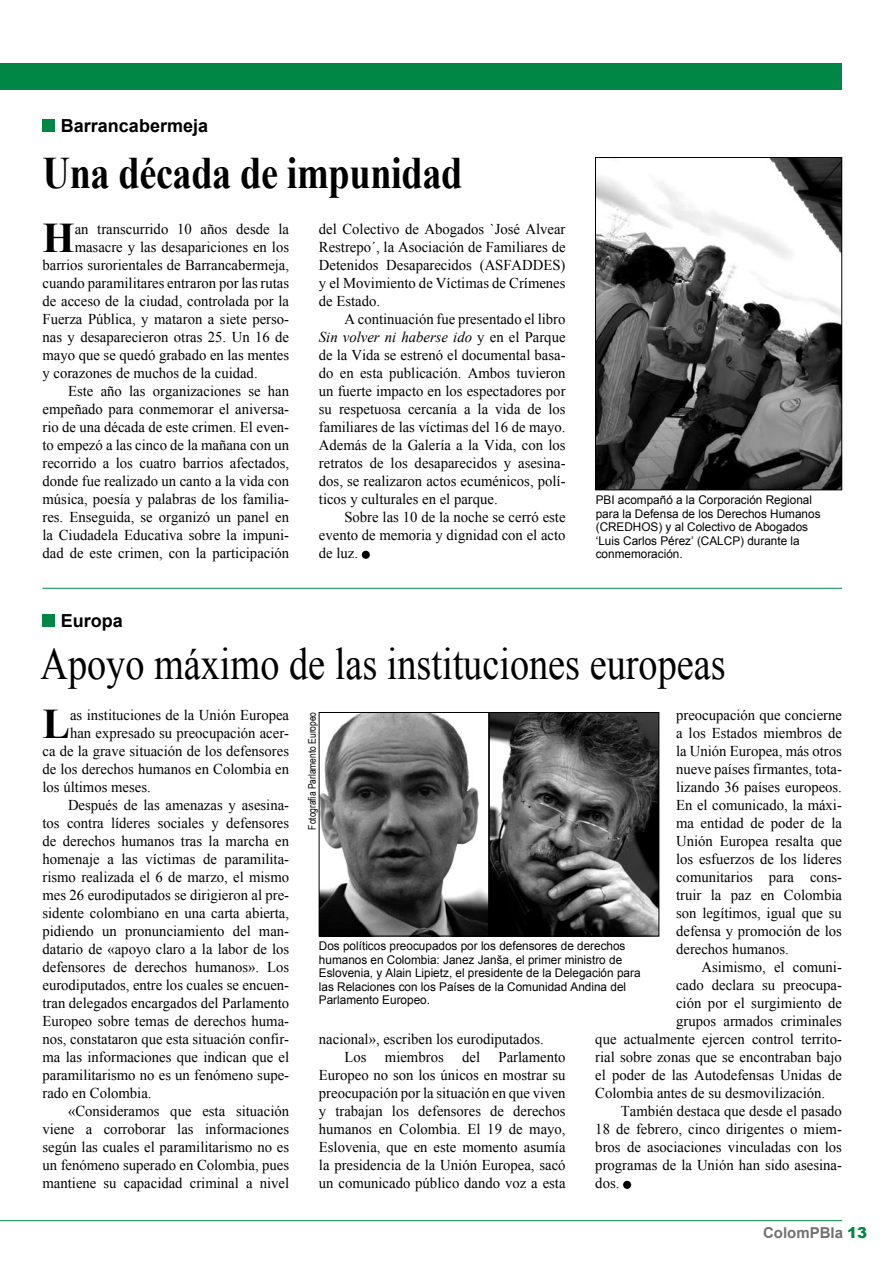
<style>
.page{position:relative;width:893px;height:1263px;background:#fff}
.page>*{position:absolute;margin:0;border:0;box-sizing:border-box;transform-origin:0 0}
.t1{font:45px "Times New Roman";color:#000;scale:.85 1}
.t2{font:700 45px "Times New Roman";letter-spacing:-.01em;color:#000;scale:.85 1}
.t3{font:700 42.15px "Times New Roman";color:#000}
.t4{font:700 18px "Arial";color:#000}
.t5{font:15px/18px "Times New Roman";color:#000;text-align:justify}
.t6{font:700 15px "Arial";color:#707173}
.t7{font:12px/13.5px "Arial";color:#000}
.t8{font:10.5px "Arial Narrow";color:#000}
.s1{font-style:italic}
.s2{font-weight:900;color:#008745}
</style>
<div class="page">
<div style="left:623px;top:1181px;width:8px;height:8px;background:#000;border-radius:50%"></div>
<div style="left:0;top:64px;width:426px;height:26px;background:#008745"></div>
<div style="left:53px;top:64px;width:789px;height:26px;background:#008745"></div>
<hr style="left:0;top:1220px;width:842px;height:1px;background:#008745">
<div style="left:362px;top:551px;width:8px;height:8px;background:#000;border-radius:50%"></div>
<div style="left:43px;top:120px;width:12px;height:12px;background:#008745"></div>
<img style="left:321px;top:714px;width:336px;height:220px">
<div style="left:319px;top:712px;width:170px;height:224px;border:1px solid #000"></div>
<div style="left:489px;top:712px;width:170px;height:224px;border:1px solid #000"></div>
<img style="left:597px;top:159px;width:243px;height:329px">
<div style="left:595px;top:157px;width:247px;height:333px;border:1px solid #000"></div>
<hr style="left:43px;top:588px;width:799px;height:1px;background:#008745">
<div style="left:43px;top:614px;width:12px;height:12px;background:#008745"></div>
<p class="t4" style="left:61px;top:114px;width:149px">Barrancabermeja</p>
<h1 class="t2" style="left:43px;top:142px;width:495px">Una década de impunidad</h1>
<h2 class="t3" style="left:43px;top:209px;width:34px">H</h2>
<p class="t5" style="left:75px;top:220px;width:216px">an transcurrido 10 años desde la</p>
<p class="t5" style="left:75px;top:238px;width:216px">masacre y las desapariciones en los</p>
<p class="t5" style="left:43px;top:256px;width:248px">barrios surorientales de Barrancabermeja,</p>
<p class="t5" style="left:43px;top:274px;width:248px">cuando paramilitares entraron por las rutas</p>
<p class="t5" style="left:43px;top:292px;width:248px">de acceso de la ciudad, controlada por la</p>
<p class="t5" style="left:43px;top:310px;width:248px">Fuerza Pública, y mataron a siete perso-</p>
<p class="t5" style="left:43px;top:328px;width:248px">nas y desaparecieron otras 25. Un 16 de</p>
<p class="t5" style="left:43px;top:346px;width:248px">mayo que se quedó grabado en las mentes</p>
<p class="t5" style="left:43px;top:364px;width:217px">y corazones de muchos de la cuidad.</p>
<p class="t5" style="left:68px;top:382px;width:223px">Este año las organizaciones se han</p>
<p class="t5" style="left:43px;top:400px;width:248px">empeñado para conmemorar el aniversa-</p>
<p class="t5" style="left:43px;top:418px;width:248px">rio de una década de este crimen. El even-</p>
<p class="t5" style="left:43px;top:436px;width:248px">to empezó a las cinco de la mañana con un</p>
<p class="t5" style="left:43px;top:454px;width:248px">recorrido a los cuatro barrios afectados,</p>
<p class="t5" style="left:43px;top:472px;width:248px">donde fue realizado un canto a la vida con</p>
<p class="t5" style="left:43px;top:490px;width:248px">música, poesía y palabras de los familia-</p>
<p class="t5" style="left:43px;top:508px;width:248px">res. Enseguida, se organizó un panel en</p>
<p class="t5" style="left:43px;top:526px;width:248px">la Ciudadela Educativa sobre la impuni-</p>
<p class="t5" style="left:43px;top:544px;width:248px">dad de este crimen, con la participación</p>
<p class="t5" style="left:319px;top:220px;width:248px">del Colectivo de Abogados `José Alvear Restrepo´, la Asociación de Familiares de Detenidos Desaparecidos (ASFADDES) y el Movimiento de Víctimas de Crímenes de Estado.</p>
<p class="t5" style="left:319px;top:310px;width:248px;text-indent:26px">A continuación fue presentado el libro <span class="s1">Sin volver ni haberse ido</span> y en el Parque de la Vida se estrenó el documental basa&shy;do en esta publicación. Ambos tuvieron un fuerte impacto en los espectadores por su respetuosa cercanía a la vida de los familiares de las víctimas del 16 de mayo.<br>Además de la Galería a la Vida, con los retratos de los desaparecidos y asesina&shy;dos, se realizaron actos ecuménicos, polí&shy;ticos y culturales en el parque.</p>
<p class="t5" style="left:319px;top:508px;width:248px;text-indent:26px">Sobre las 10 de la noche se cerró este evento de memoria y dignidad con el acto de luz.</p>
<p class="t7" style="left:596px;top:493px;width:226px">PBI acompañó a la Corporación Regional para la Defensa de los Derechos Humanos (CREDHOS) y al Colectivo de Abogados ‘Luis Carlos Pérez’ (CALCP) durante la conmemoración.</p>
<p class="t4" style="left:61px;top:608px;width:64px">Europa</p>
<h1 class="t1" style="left:40px;top:633px;width:808px">Apoyo máximo de las instituciones europeas</h1>
<h2 class="t3" style="left:43px;top:695px;width:29px">L</h2>
<p class="t5" style="left:70px;top:706px;width:221px">as instituciones de la Unión Europea</p>
<p class="t5" style="left:70px;top:724px;width:221px">han expresado su preocupación acer-</p>
<p class="t5" style="left:43px;top:742px;width:248px">ca de la grave situación de los defensores</p>
<p class="t5" style="left:43px;top:760px;width:248px">de los derechos humanos en Colombia en</p>
<p class="t5" style="left:43px;top:778px;width:110px">los últimos meses.</p>
<p class="t5" style="left:68px;top:796px;width:223px">Después de las amenazas y asesina-</p>
<p class="t5" style="left:43px;top:814px;width:248px">tos contra líderes sociales y defensores</p>
<p class="t5" style="left:43px;top:832px;width:248px">de derechos humanos tras la marcha en</p>
<p class="t5" style="left:43px;top:850px;width:248px">homenaje a las víctimas de paramilita-</p>
<p class="t5" style="left:43px;top:868px;width:248px">rismo realizada el 6 de marzo, el mismo</p>
<p class="t5" style="left:43px;top:886px;width:248px">mes 26 eurodiputados se dirigieron al pre-</p>
<p class="t5" style="left:43px;top:904px;width:248px">sidente colombiano en una carta abierta,</p>
<p class="t5" style="left:43px;top:922px;width:248px">pidiendo un pronunciamiento del man-</p>
<p class="t5" style="left:43px;top:940px;width:248px">datario de «apoyo claro a la labor de los</p>
<p class="t5" style="left:43px;top:958px;width:248px">defensores de derechos humanos». Los</p>
<p class="t5" style="left:43px;top:976px;width:248px">eurodiputados, entre los cuales se encuen-</p>
<p class="t5" style="left:43px;top:994px;width:248px">tran delegados encargados del Parlamento</p>
<p class="t5" style="left:43px;top:1012px;width:248px">Europeo sobre temas de derechos huma-</p>
<p class="t5" style="left:43px;top:1030px;width:248px">nos, constataron que esta situación confir-</p>
<p class="t5" style="left:43px;top:1048px;width:248px">ma las informaciones que indican que el</p>
<p class="t5" style="left:43px;top:1066px;width:248px">paramilitarismo no es un fenómeno supe-</p>
<p class="t5" style="left:43px;top:1084px;width:111px">rado en Colombia.</p>
<p class="t5" style="left:68px;top:1102px;width:223px">«Consideramos que esta situación</p>
<p class="t5" style="left:43px;top:1120px;width:248px">viene a corroborar las informaciones</p>
<p class="t5" style="left:43px;top:1138px;width:248px">según las cuales el paramilitarismo no es</p>
<p class="t5" style="left:43px;top:1156px;width:248px">un fenómeno superado en Colombia, pues</p>
<p class="t5" style="left:43px;top:1174px;width:248px">mantiene su capacidad criminal a nivel</p>
<p class="t5" style="left:676px;top:706px;width:167px">preocupación que concierne a los Estados miembros de la Unión Europea, más otros nueve países firmantes, tota&shy;lizando 36 países europeos.<br>En el comunicado, la máxi&shy;ma entidad de poder de la Unión Europea resalta que los esfuerzos de los líderes comunitarios para cons&shy;truir la paz en Colombia son legítimos, igual que su defensa y promoción de los derechos humanos.</p>
<p class="t5" style="left:702px;top:958px;width:142px">Asimismo, el comuni-</p>
<p class="t5" style="left:676px;top:976px;width:167px">cado declara su preocupa-</p>
<p class="t5" style="left:676px;top:994px;width:167px">ción por el surgimiento de</p>
<p class="t5" style="left:676px;top:1012px;width:167px">grupos armados criminales</p>
<p class="t5" style="left:595px;top:1030px;width:248px">que actualmente ejercen control territo-</p>
<p class="t5" style="left:595px;top:1048px;width:248px">rial sobre zonas que se encontraban bajo</p>
<p class="t5" style="left:595px;top:1066px;width:248px">el poder de las Autodefensas Unidas de</p>
<p class="t5" style="left:595px;top:1084px;width:231px">Colombia antes de su desmovilización.</p>
<p class="t5" style="left:621px;top:1102px;width:223px">También destaca que desde el pasado</p>
<p class="t5" style="left:595px;top:1120px;width:248px">18 de febrero, cinco dirigentes o miem-</p>
<p class="t5" style="left:595px;top:1138px;width:248px">bros de asociaciones vinculadas con los</p>
<p class="t5" style="left:595px;top:1156px;width:248px">programas de la Unión han sido asesina-</p>
<p class="t5" style="left:595px;top:1174px;width:26px">dos.</p>
<p class="t6" style="left:763px;top:1222px;width:106px">ColomPBIa <span class="s2">13</span></p>
<p class="t8" style="left:304px;top:830px;width:119px;rotate:-90deg">Fotografia Parlamento Europeo</p>
<p class="t7" style="left:319px;top:939px;width:323px">Dos políticos preocupados por los defensores de derechos humanos en Colombia: Janez Janša, el primer ministro de Eslovenia, y Alain Lipietz, el presidente de la Delegación para las Relaciones con los Países de la Comunidad Andina del Parlamento Europeo.</p>
<p class="t5" style="left:319px;top:1030px;width:226px">nacional», escriben los eurodiputados.</p>
<p class="t5" style="left:344px;top:1048px;width:223px">Los miembros del Parlamento</p>
<p class="t5" style="left:319px;top:1066px;width:248px">Europeo no son los únicos en mostrar su</p>
<p class="t5" style="left:319px;top:1084px;width:248px">preocupación por la situación en que viven</p>
<p class="t5" style="left:319px;top:1102px;width:248px">y trabajan los defensores de derechos</p>
<p class="t5" style="left:319px;top:1120px;width:248px">humanos en Colombia. El 19 de mayo,</p>
<p class="t5" style="left:319px;top:1138px;width:248px">Eslovenia, que en este momento asumía</p>
<p class="t5" style="left:319px;top:1156px;width:248px">la presidencia de la Unión Europea, sacó</p>
<p class="t5" style="left:319px;top:1174px;width:248px">un comunicado público dando voz a esta</p>
</div>
